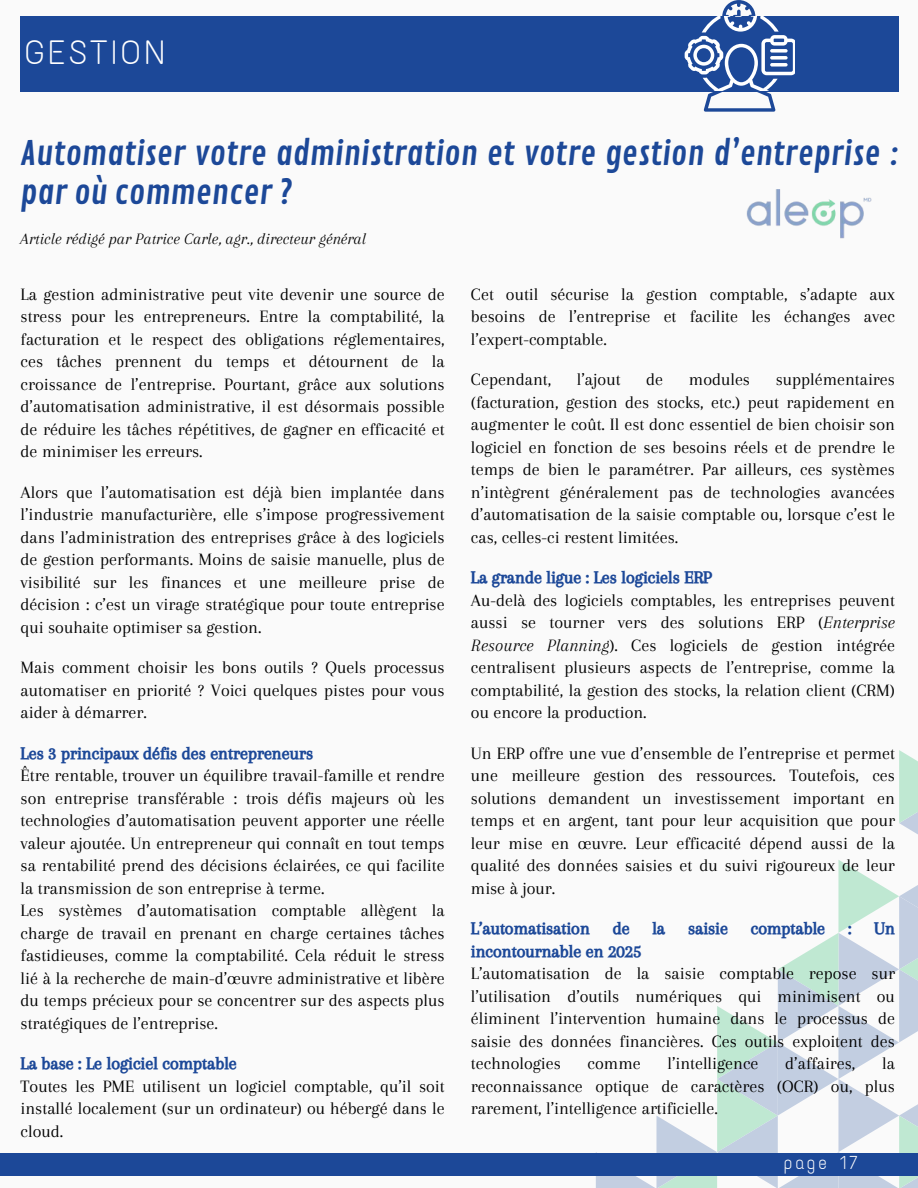
<style>
.page{position:relative;width:918px;height:1188px;background:#fafafa}
.page>*{position:absolute;margin:0;border:0;box-sizing:border-box;transform-origin:0 0}
.t1{font:33.75px "Text Me One";letter-spacing:.1em;color:#fff}
.t2{font:33px/39.3px "Contrail One";color:#1c4898}
.t3{font:18.75px "Text Me One";letter-spacing:.1em;color:#fff}
.t4{font:18px/22.5px "Arapey";color:#000;text-align:justify}
.t5{font:18px "CA Generated";color:#1c4898}
.t6{font:italic 16.5px "Arapey";color:#000}
.s1{font-style:italic}
</style>
<div class="page">
<div style="left:21px;top:16px;width:878px;height:76px;background:#1c4898"></div>
<svg style="left:596px;top:750px;width:322px;height:438px"></svg>
<div style="left:0;top:1153px;width:918px;height:23px;background:#1c4898"></div>
<svg style="left:684px;top:0;width:111px;height:111px"></svg>
<img style="left:746px;top:189px;width:126px;height:50px">
<h1 class="t1" style="left:25px;top:32px;width:141px">GESTION</h1>
<h2 class="t2" style="left:21px;top:134px;width:880px">Automatiser votre administration et votre gestion d’entreprise : par où commencer ?</h2>
<p class="t6" style="left:21px;top:229px;width:347px">Article rédigé par Patrice Carle, agr., directeur général</p>
<p class="t4" style="left:21px;top:283px;width:426px">La gestion administrative peut vite devenir une source de stress pour les entrepreneurs. Entre la comptabilité, la facturation et le respect des obligations réglementaires, ces tâches prennent du temps et détournent de la croissance de l’entreprise. Pourtant, grâce aux solutions d’automatisation administrative, il est désormais possible de réduire les tâches répétitives, de gagner en efficacité et de minimiser les erreurs.</p>
<p class="t4" style="left:21px;top:481px;width:426px">Alors que l’automatisation est déjà bien implantée dans l’industrie manufacturière, elle s’impose progressivement dans l’administration des entreprises grâce à des logiciels de gestion performants. Moins de saisie manuelle, plus de visibilité sur les finances et une meilleure prise de décision : c’est un virage stratégique pour toute entreprise qui souhaite optimiser sa gestion.</p>
<p class="t4" style="left:21px;top:656px;width:426px">Mais comment choisir les bons outils ? Quels processus automatiser en priorité ? Voici quelques pistes pour vous aider à démarrer.</p>
<p class="t5" style="left:21px;top:743px;width:294px">Les 3 principaux défis des entrepreneurs</p>
<p class="t4" style="left:21px;top:764px;width:426px;text-align:left">Être rentable, trouver un équilibre travail-famille et rendre son entreprise transférable : trois défis majeurs où les technologies d’automatisation peuvent apporter une réelle valeur ajoutée. Un entrepreneur qui connaît en tout temps sa rentabilité prend des décisions éclairées, ce qui facilite la transmission de son entreprise à terme.<br>Les systèmes d’automatisation comptable allègent la charge de travail en prenant en charge certaines tâches fastidieuses, comme la comptabilité. Cela réduit le stress lié à la recherche de main-d’œuvre administrative et libère du temps précieux pour se concentrer sur des aspects plus stratégiques de l’entreprise.</p>
<p class="t5" style="left:21px;top:1053px;width:218px">La base : Le logiciel comptable</p>
<p class="t4" style="left:21px;top:1075px;width:426px">Toutes les PME utilisent un logiciel comptable, qu’il soit installé localement (sur un ordinateur) ou hébergé dans le cloud.</p>
<p class="t4" style="left:471px;top:283px;width:426px">Cet outil sécurise la gestion comptable, s’adapte aux besoins de l’entreprise et facilite les échanges avec l’expert-comptable.</p>
<p class="t4" style="left:471px;top:368px;width:82px">Cependant,</p>
<p class="t4" style="left:577px;top:368px;width:45px">l’ajout</p>
<p class="t4" style="left:646px;top:368px;width:18px">de</p>
<p class="t4" style="left:689px;top:368px;width:63px">modules</p>
<p class="t4" style="left:471px;top:368px;width:426px;text-indent:305px">supplémentaires (facturation, gestion des stocks, etc.) peut rapidement en augmenter le coût. Il est donc essentiel de bien choisir son logiciel en fonction de ses besoins réels et de prendre le temps de bien le paramétrer. Par ailleurs, ces systèmes n’intègrent généralement pas de technologies avancées d’automatisation de la saisie comptable ou, lorsque c’est le cas, celles-ci restent limitées.</p>
<p class="t5" style="left:471px;top:567px;width:243px">La grande ligue : Les logiciels ERP</p>
<p class="t4" style="left:471px;top:589px;width:426px">Au-delà des logiciels comptables, les entreprises peuvent aussi se tourner vers des solutions ERP (<span class="s1">Enterprise Resource Planning</span>). Ces logiciels de gestion intégrée centralisent plusieurs aspects de l’entreprise, comme la comptabilité, la gestion des stocks, la relation client (CRM) ou encore la production.</p>
<p class="t4" style="left:471px;top:742px;width:426px">Un ERP offre une vue d’ensemble de l’entreprise et permet une meilleure gestion des ressources. Toutefois, ces solutions demandent un investissement important en temps et en argent, tant pour leur acquisition que pour leur mise en œuvre. Leur efficacité dépend aussi de la qualité des données saisies et du suivi rigoureux de leur mise à jour.</p>
<p class="t5" style="left:471px;top:918px;width:120px">L’automatisation</p>
<p class="t5" style="left:613px;top:918px;width:18px">de</p>
<p class="t5" style="left:652px;top:918px;width:14px">la</p>
<p class="t5" style="left:688px;top:918px;width:42px">saisie</p>
<p class="t5" style="left:751px;top:918px;width:76px">comptable</p>
<p class="t5" style="left:848px;top:918px;width:5px">:</p>
<p class="t5" style="left:874px;top:918px;width:22px">Un</p>
<p class="t5" style="left:471px;top:941px;width:172px">incontournable en 2025</p>
<p class="t4" style="left:471px;top:962px;width:426px">L’automatisation de la saisie comptable repose sur l’utilisation d’outils numériques qui minimisent ou éliminent l’intervention humaine dans le processus de saisie des données financières. Ces outils exploitent des technologies</p>
<p class="t4" style="left:588px;top:1052px;width:55px">comme</p>
<p class="t4" style="left:668px;top:1052px;width:93px">l’intelligence</p>
<p class="t4" style="left:785px;top:1052px;width:72px">d’affaires,</p>
<p class="t4" style="left:471px;top:1052px;width:426px;text-indent:411px">la reconnaissance optique de caractères (OCR) ou, plus rarement, l’intelligence artificielle.</p>
<p class="t3" style="left:784px;top:1151px;width:75px">page 17</p>
</div>
